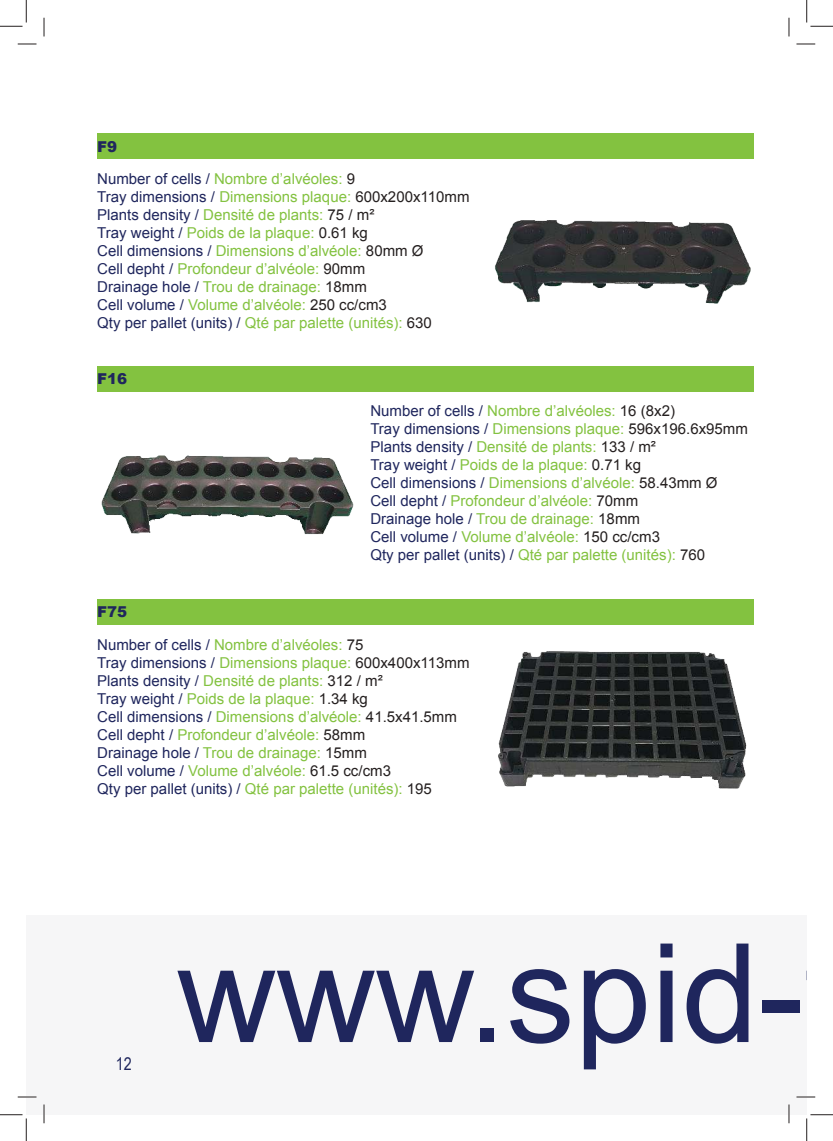
<style>
.page{position:relative;width:833px;height:1141px;background:#fff}
.page>*{position:absolute;margin:0;border:0;box-sizing:border-box;transform-origin:0 0}
.t1{font:137.5px "Arial";color:#1f265d}
.t2{font:17.5px "Arial Narrow";color:#1f265d}
.t3{font:15px/18px "Arial";color:#83c240}
.t4{font:900 15px "Arial";color:#1f265d}
.s1{color:#1f265d}
.s2{color:#241f1f}
</style>
<div class="page">
<div style="left:26px;top:915px;width:780px;height:199px;background:#f6f6f7"></div>
<div style="left:97px;top:133px;width:656px;height:26px;background:#83c240"></div>
<div style="left:97px;top:366px;width:656px;height:25px;background:#83c240"></div>
<div style="left:97px;top:599px;width:656px;height:25px;background:#83c240"></div>
<img style="left:495px;top:220px;width:256px;height:84px">
<img style="left:101px;top:455px;width:253px;height:79px">
<img style="left:498px;top:651px;width:249px;height:138px">
<svg style="left:18px;top:43px;width:18px;height:2px"></svg>
<svg style="left:796px;top:43px;width:18px;height:2px"></svg>
<svg style="left:18px;top:1096px;width:18px;height:1px"></svg>
<svg style="left:796px;top:1096px;width:18px;height:1px"></svg>
<svg style="left:43px;top:18px;width:2px;height:18px"></svg>
<svg style="left:43px;top:1104px;width:2px;height:19px"></svg>
<svg style="left:788px;top:18px;width:1px;height:18px"></svg>
<svg style="left:788px;top:1104px;width:1px;height:19px"></svg>
<svg style="left:0;top:0;width:27px;height:27px"></svg>
<svg style="left:0;top:1114px;width:27px;height:26px"></svg>
<svg style="left:806px;top:0;width:26px;height:27px"></svg>
<svg style="left:806px;top:1114px;width:26px;height:26px"></svg>
<p class="t4" style="left:97px;top:135px;width:22px">F9</p>
<p class="t3" style="left:97px;top:170px;width:373px"><span class="s1">Number of cells /</span> Nombre d’alvéoles: <span class="s2">9<br></span><span class="s1">Tray dimensions /</span> Dimensions plaque: <span class="s2">600x200x110mm </span><span class="s1">Plants density /</span> Densité de plants: <span class="s2">75 / m²<br></span><span class="s1">Tray weight /</span> Poids de la plaque: <span class="s2">0.61 kg<br></span><span class="s1">Cell dimensions /</span> Dimensions d’alvéole: <span class="s2">80mm Ø<br></span><span class="s1">Cell depht /</span> Profondeur d’alvéole: <span class="s2">90mm<br></span><span class="s1">Drainage hole /</span> Trou de drainage: <span class="s2">18mm<br></span><span class="s1">Cell volume /</span> Volume d’alvéole: <span class="s2">250 cc/cm3<br></span><span class="s1">Qty per pallet (units) /</span> Qté par palette (unités): <span class="s2">630</span></p>
<p class="t4" style="left:97px;top:368px;width:32px">F16</p>
<p class="t4" style="left:97px;top:601px;width:32px">F75</p>
<p class="t3" style="left:370px;top:401px;width:379px"><span class="s1">Number of cells /</span> Nombre d’alvéoles: <span class="s2">16 (8x2)<br></span><span class="s1">Tray dimensions /</span> Dimensions plaque: <span class="s2">596x196.6x95mm </span><span class="s1">Plants density /</span> Densité de plants: <span class="s2">133 / m²<br></span><span class="s1">Tray weight /</span> Poids de la plaque: <span class="s2">0.71 kg<br></span><span class="s1">Cell dimensions /</span> Dimensions d’alvéole: <span class="s2">58.43mm Ø<br></span><span class="s1">Cell depht /</span> Profondeur d’alvéole: <span class="s2">70mm<br></span><span class="s1">Drainage hole /</span> Trou de drainage: <span class="s2">18mm<br></span><span class="s1">Cell volume /</span> Volume d’alvéole: <span class="s2">150 cc/cm3<br></span><span class="s1">Qty per pallet (units) /</span> Qté par palette (unités): <span class="s2">760</span></p>
<p class="t3" style="left:97px;top:635px;width:373px"><span class="s1">Number of cells /</span> Nombre d’alvéoles: <span class="s2">75<br></span><span class="s1">Tray dimensions /</span> Dimensions plaque: <span class="s2">600x400x113mm </span><span class="s1">Plants density /</span> Densité de plants: <span class="s2">312 / m²<br></span><span class="s1">Tray weight /</span> Poids de la plaque: <span class="s2">1.34 kg<br></span><span class="s1">Cell dimensions /</span> Dimensions d’alvéole: <span class="s2">41.5x41.5mm </span><span class="s1">Cell depht /</span> Profondeur d’alvéole: <span class="s2">58mm<br></span><span class="s1">Drainage hole /</span> Trou de drainage: <span class="s2">15mm<br></span><span class="s1">Cell volume /</span> Volume d’alvéole: <span class="s2">61.5 cc/cm3<br></span><span class="s1">Qty per pallet (units) /</span> Qté par palette (unités): <span class="s2">195</span></p>
<p class="t2" style="left:116px;top:1051px;width:17px">12</p>
<h1 class="t1" style="left:177px;top:903px;width:666px">www.spid-t</h1>
</div>
